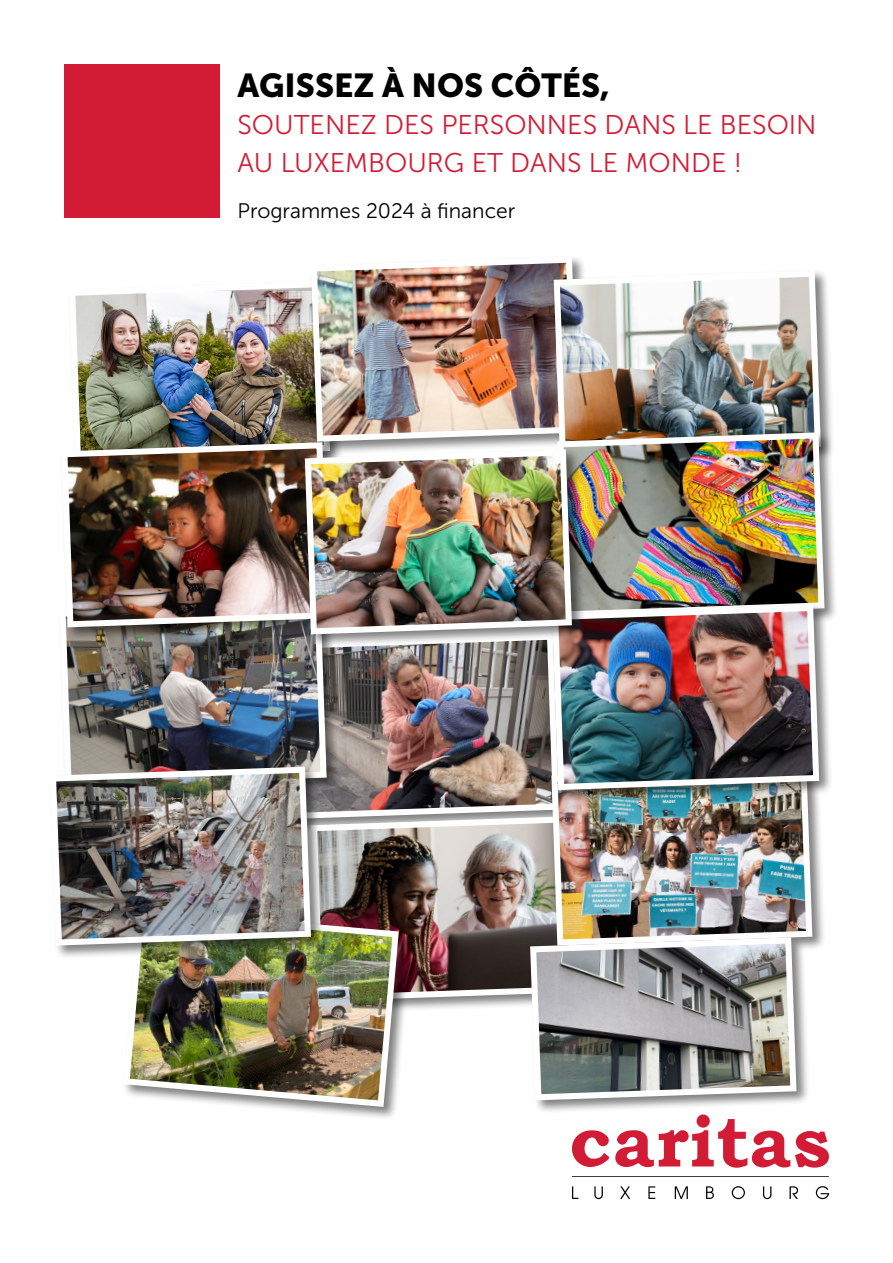
<style>
.page{position:relative;width:893px;height:1263px;background:#fff}
.page>*{position:absolute;margin:0;border:0;box-sizing:border-box;transform-origin:0 0}
.t1{font:33px "Museo Sans 900";color:#000}
.t2{font:27px/37.5px "Museo Sans 300";color:#d21c36}
.t3{font:21px "Museo Sans 300";color:#000}
</style>
<div class="page">
<img style="left:325px;top:648px;width:224px;height:165px">
<img style="left:75px;top:287px;width:233px;height:152px">
<svg style="left:572px;top:1130px;width:37px;height:37px"></svg>
<svg style="left:697px;top:1114px;width:13px;height:14px"></svg>
<svg style="left:615px;top:1119px;width:214px;height:49px"></svg>
<hr style="left:572px;top:1176px;width:257px;height:1px;background:#000">
<svg style="left:572px;top:1186px;width:6px;height:13px"></svg>
<svg style="left:594px;top:1186px;width:9px;height:13px"></svg>
<svg style="left:620px;top:1186px;width:10px;height:13px"></svg>
<svg style="left:648px;top:1186px;width:7px;height:13px"></svg>
<svg style="left:675px;top:1186px;width:13px;height:13px"></svg>
<svg style="left:706px;top:1186px;width:8px;height:13px"></svg>
<svg style="left:732px;top:1186px;width:13px;height:13px"></svg>
<svg style="left:763px;top:1186px;width:8px;height:13px"></svg>
<svg style="left:789px;top:1186px;width:9px;height:13px"></svg>
<svg style="left:816px;top:1186px;width:13px;height:13px"></svg>
<div style="left:64px;top:64px;width:156px;height:154px;background:#d21c36"></div>
<div style="left:309px;top:814px;width:283px;height:201px;background:#000;opacity:.5"></div>
<img style="left:325px;top:813px;width:223px;height:191px">
<div style="left:121px;top:907px;width:292px;height:213px;background:#000;opacity:.5"></div>
<img style="left:121px;top:905px;width:281px;height:205px">
<div style="left:550px;top:765px;width:276px;height:194px;background:#000;opacity:.5"></div>
<img style="left:548px;top:764px;width:267px;height:185px">
<div style="left:528px;top:935px;width:282px;height:179px;background:#000;opacity:.5"></div>
<svg style="left:527px;top:934px;width:273px;height:169px;background:#9b9b9a"></svg>
<img style="left:308px;top:257px;width:273px;height:188px">
<div style="left:552px;top:269px;width:283px;height:200px;background:#000;opacity:.5"></div>
<img style="left:551px;top:268px;width:273px;height:178px">
<div style="left:556px;top:430px;width:283px;height:201px;background:#000;opacity:.5"></div>
<img style="left:554px;top:429px;width:274px;height:174px">
<div style="left:58px;top:599px;width:283px;height:201px;background:#000;opacity:.5"></div>
<img style="left:58px;top:630px;width:272px;height:160px">
<div style="left:550px;top:603px;width:283px;height:201px;background:#000;opacity:.5"></div>
<img style="left:549px;top:602px;width:273px;height:191px">
<div style="left:48px;top:765px;width:277px;height:194px;background:#000;opacity:.5"></div>
<img style="left:48px;top:764px;width:266px;height:185px">
<div style="left:60px;top:440px;width:283px;height:201px;background:#000;opacity:.5"></div>
<img style="left:58px;top:439px;width:274px;height:191px">
<div style="left:303px;top:447px;width:283px;height:201px;background:#000;opacity:.5"></div>
<img style="left:302px;top:446px;width:273px;height:191px">
<p class="t1" style="left:237px;top:66px;width:374px">AGISSEZ À NOS CÔTÉS,</p>
<p class="t2" style="left:237px;top:106px;width:581px">SOUTENEZ DES PERSONNES DANS LE BESOIN<br>AU LUXEMBOURG ET DANS LE MONDE !</p>
<p class="t3" style="left:237px;top:199px;width:279px">Programmes 2024 à financer</p>
</div>
